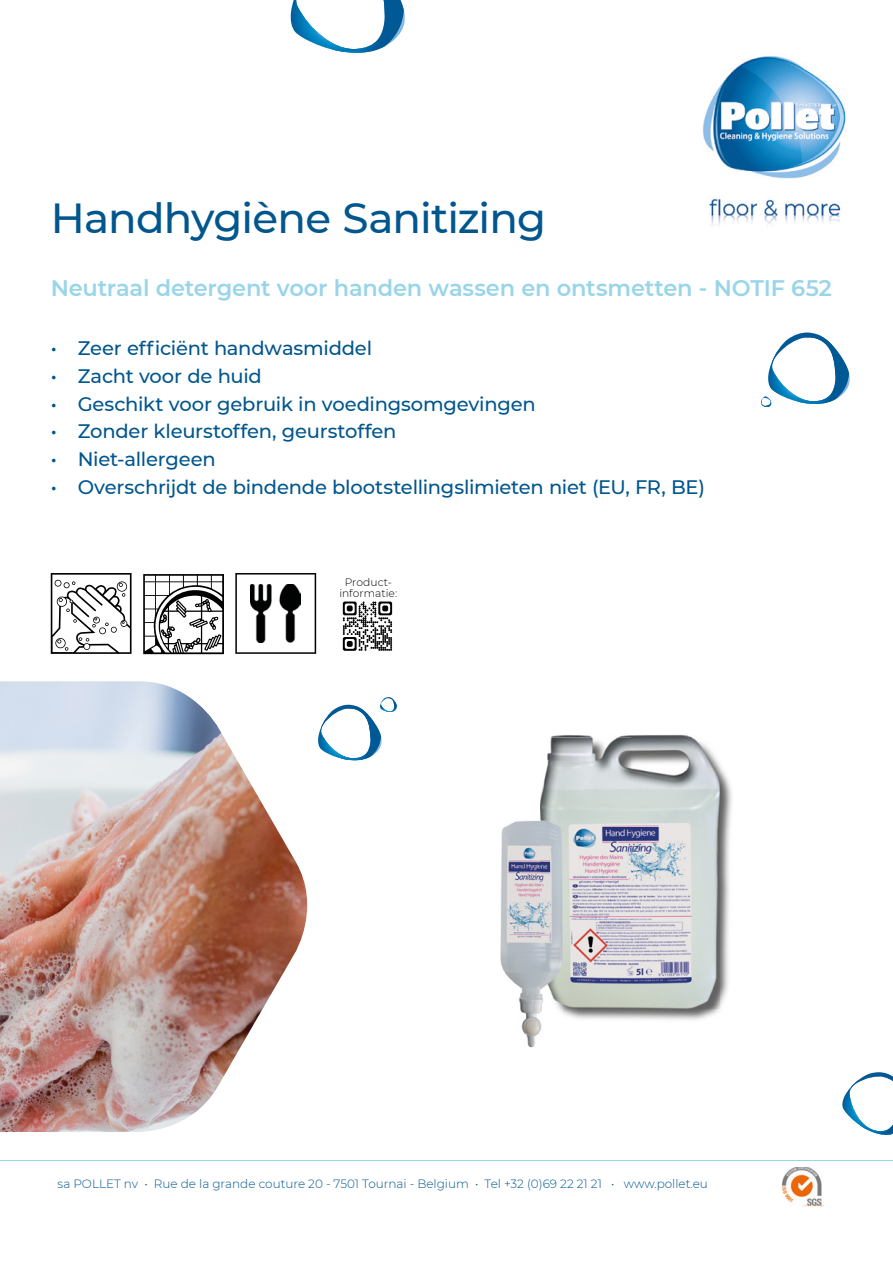
<style>
.page{position:relative;width:893px;height:1263px;background:#fff}
.page>*{position:absolute;margin:0;border:0;box-sizing:border-box;transform-origin:0 0}
.t1{font:500 42px "Montserrat";letter-spacing:-.02em;color:#00568d}
.t2{font:600 22.5px "Montserrat";letter-spacing:-.01em;color:#99d5e9}
.t3{font:500 19.5px "Montserrat";letter-spacing:-.01em;color:#00568d}
.t4{font:300 12px "Montserrat";color:#00568d}
.t5{font:300 10.65px/10.6px "Montserrat";letter-spacing:.005em;color:#000;text-align:center}
</style>
<div class="page">
<svg style="left:842px;top:1072px;width:51px;height:63px"></svg>
<img style="left:783px;top:1167px;width:40px;height:40px">
<svg style="left:761px;top:333px;width:89px;height:74px"></svg>
<svg style="left:290px;top:0;width:115px;height:53px"></svg>
<svg style="left:322px;top:697px;width:75px;height:64px"></svg>
<img style="left:703px;top:56px;width:143px;height:170px">
<hr style="left:0;top:1160px;width:893px;height:1px;background:#99d5e9">
<img style="left:563px;top:765px;width:169px;height:255px">
<img style="left:550px;top:735px;width:143px;height:3px">
<img style="left:540px;top:792px;width:2px;height:210px">
<img style="left:542px;top:738px;width:178px;height:90px">
<img style="left:563px;top:828px;width:157px;height:180px">
<img style="left:0;top:681px;width:322px;height:451px">
<svg style="left:143px;top:574px;width:81px;height:80px"></svg>
<svg style="left:235px;top:573px;width:81px;height:81px"></svg>
<img style="left:251px;top:584px;width:50px;height:59px">
<svg style="left:343px;top:601px;width:49px;height:50px"></svg>
<svg style="left:51px;top:573px;width:81px;height:81px"></svg>
<img style="left:500px;top:820px;width:40px;height:182px">
<img style="left:519px;top:1002px;width:23px;height:45px">
<img style="left:542px;top:820px;width:21px;height:192px">
<h1 class="t1" style="left:51px;top:189px;width:497px">Handhygiène Sanitizing</h1>
<p class="t2" style="left:51px;top:272px;width:783px">Neutraal detergent voor handen wassen en ontsmetten - NOTIF 652</p>
<p class="t3" style="left:51px;top:335px;width:323px">• Zeer efficiënt handwasmiddel</p>
<p class="t3" style="left:51px;top:363px;width:213px">• Zacht voor de huid</p>
<p class="t3" style="left:51px;top:390px;width:486px">• Geschikt voor gebruik in voedingsomgevingen</p>
<p class="t3" style="left:51px;top:418px;width:347px">• Zonder kleurstoffen, geurstoffen</p>
<p class="t3" style="left:51px;top:446px;width:166px">• Niet-allergeen</p>
<p class="t3" style="left:51px;top:473px;width:656px">• Overschrijdt de bindende blootstellingslimieten niet (EU, FR, BE)</p>
<p class="t5" style="left:339px;top:577px;width:59px">Product&shy;informatie:</p>
<p class="t4" style="left:58px;top:1175px;width:652px">sa POLLET nv • Rue de la grande couture 20 - 7501 Tournai - Belgium • Tel +32 (0)69 22 21 21 • www.pollet.eu</p>
</div>
